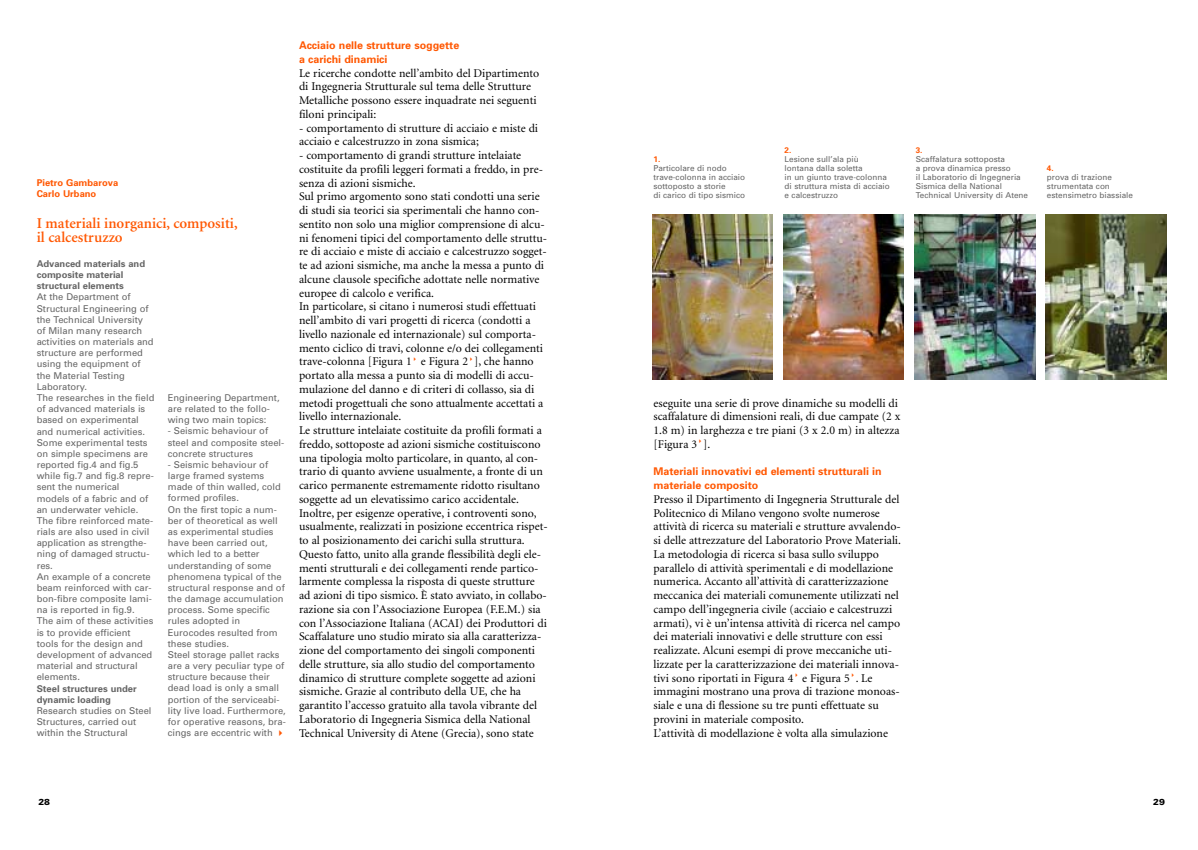
<style>
.page{position:relative;width:1198px;height:850px;background:#fff}
.page>*{position:absolute;margin:0;border:0;box-sizing:border-box;transform-origin:0 0}
.t1{font:600 15px/13.8px "Minion";color:#ff5803}
.t2{font:11.88px/13.8px "Minion";color:#000}
.t3{font:700 10.62px/13.8px "Univers";color:#ff5803}
.t4{font:9.38px/11.1px "Univers";color:#666}
.t5{font:700 9.38px/11.1px "Univers";color:#666}
.t6{font:700 9.38px/11.1px "Univers";color:#ff5803}
.t7{font:900 8.75px "Univers";color:#000}
.t8{font:8.12px/8.9px "Univers";color:#666}
.t9{font:700 8.12px "Univers";color:#ff5803}
</style>
<div class="page">
<img style="left:652px;top:214px;width:120px;height:165px">
<img style="left:783px;top:214px;width:121px;height:165px">
<img style="left:914px;top:214px;width:121px;height:165px">
<img style="left:1045px;top:214px;width:121px;height:165px">
<p class="t6" style="left:37px;top:178px;width:83px">Pietro Gambarova<br>Carlo Urbano</p>
<p class="t1" style="left:37px;top:218px;width:202px">I materiali inorganici, compositi, il calcestruzzo</p>
<p class="t5" style="left:37px;top:259px;width:110px">Advanced materials and composite material structural elements</p>
<p class="t4" style="left:37px;top:292px;width:119px">At the Department of<br>Structural Engineering of the Technical University<br>of Milan many research activities on materials and structure are performed using the equipment of the Material Testing<br>Laboratory.<br>The researches in the field of advanced materials is based on experimental and numerical activities.<br>Some experimental tests on simple specimens are reported fig.4 and fig.5 while fig.7 and fig.8 repre&shy;sent the numerical models of a fabric and of an underwater vehicle.<br>The fibre reinforced mate&shy;rials are also used in civil application as strengthe&shy;ning of damaged structu&shy;res.<br>An example of a concrete beam reinforced with car&shy;bon-fibre composite lami&shy;na is reported in fig.9.<br>The aim of these activities is to provide efficient tools for the design and development of advanced material and structural elements.</p>
<p class="t5" style="left:37px;top:683px;width:102px">Steel structures under dynamic loading</p>
<p class="t4" style="left:37px;top:706px;width:116px">Research studies on Steel<br>Structures, carried out within the Structural</p>
<p class="t4" style="left:168px;top:393px;width:113px">Engineering Department, are related to the follo&shy;wing two main topics:</p>
<p class="t4" style="left:168px;top:426px;width:118px">- Seismic behaviour of steel and composite steel&shy;concrete structures</p>
<p class="t4" style="left:168px;top:460px;width:119px">- Seismic behaviour of large framed systems made of thin walled, cold formed profiles.<br>On the first topic a num&shy;ber of theoretical as well as experimental studies have been carried out, which led to a better understanding of some phenomena typical of the structural response and of the damage accumulation process. Some specific rules adopted in<br>Eurocodes resulted from these studies.<br>Steel storage pallet racks are a very peculiar type of structure because their dead load is only a small portion of the serviceabi&shy;lity live load. Furthermore, for operative reasons, bra&shy;cings are eccentric with</p>
<p class="t3" style="left:299px;top:40px;width:162px">Acciaio nelle strutture soggette a carichi dinamici</p>
<p class="t2" style="left:299px;top:67px;width:242px">Le ricerche condotte nell’ambito del Dipartimento di Ingegneria Strutturale sul tema delle Strutture Metalliche possono essere inquadrate nei seguenti filoni principali:</p>
<p class="t2" style="left:299px;top:122px;width:241px">- comportamento di strutture di acciaio e miste di acciaio e calcestruzzo in zona sismica;</p>
<p class="t2" style="left:299px;top:150px;width:250px">- comportamento di grandi strutture intelaiate costituite da profili leggeri formati a freddo, in pre&shy;senza di azioni sismiche.<br>Sul primo argomento sono stati condotti una serie di studi sia teorici sia sperimentali che hanno con&shy;sentito non solo una miglior comprensione di alcu&shy;ni fenomeni tipici del comportamento delle struttu&shy;re di acciaio e miste di acciaio e calcestruzzo sogget&shy;te ad azioni sismiche, ma anche la messa a punto di alcune clausole specifiche adottate nelle normative europee di calcolo e verifica.<br>In particolare, si citano i numerosi studi effettuati nell’ambito di vari progetti di ricerca (condotti a livello nazionale ed internazionale) sul comporta&shy;mento ciclico di travi, colonne e/o dei collegamenti trave-colonna [Figura 1 e Figura 2 ], che hanno portato alla messa a punto sia di modelli di accu&shy;mulazione del danno e di criteri di collasso, sia di metodi progettuali che sono attualmente accettati a livello internazionale.<br>Le strutture intelaiate costituite da profili formati a freddo, sottoposte ad azioni sismiche costituiscono una tipologia molto particolare, in quanto, al con&shy;trario di quanto avviene usualmente, a fronte di un carico permanente estremamente ridotto risultano soggette ad un elevatissimo carico accidentale.<br>Inoltre, per esigenze operative, i controventi sono, usualmente, realizzati in posizione eccentrica rispet&shy;to al posizionamento dei carichi sulla struttura.<br>Questo fatto, unito alla grande flessibilità degli ele&shy;menti strutturali e dei collegamenti rende partico&shy;larmente complessa la risposta di queste strutture ad azioni di tipo sismico. È stato avviato, in collabo&shy;razione sia con l’Associazione Europea (F.E.M.) sia con l’Associazione Italiana (ACAI) dei Produttori di Scaffalature uno studio mirato sia alla caratterizza&shy;zione del comportamento dei singoli componenti delle strutture, sia allo studio del comportamento dinamico di strutture complete soggette ad azioni sismiche. Grazie al contributo della UE, che ha garantito l’accesso gratuito alla tavola vibrante del Laboratorio di Ingegneria Sismica della National Technical University di Atene (Grecia), sono state</p>
<p class="t7" style="left:38px;top:799px;width:13px">28</p>
<p class="t9" style="left:653px;top:156px;width:8px">1.</p>
<p class="t8" style="left:653px;top:164px;width:93px">Particolare di nodo trave-colonna in acciaio sottoposto a storie<br>di carico di tipo sismico</p>
<p class="t9" style="left:784px;top:147px;width:8px">2.</p>
<p class="t8" style="left:784px;top:155px;width:107px">Lesione sull’ala più<br>lontana dalla soletta<br>in un giunto trave-colonna di struttura mista di acciaio e calcestruzzo</p>
<p class="t9" style="left:915px;top:147px;width:8px">3.</p>
<p class="t8" style="left:915px;top:155px;width:114px">Scaffalatura sottoposta<br>a prova dinamica presso<br>il Laboratorio di Ingegneria<br>Sismica della National<br>Technical University di Atene</p>
<p class="t9" style="left:1047px;top:165px;width:8px">4.</p>
<p class="t8" style="left:1047px;top:173px;width:87px">prova di trazione strumentata con estensimetro biassiale</p>
<p class="t2" style="left:653px;top:397px;width:248px">eseguite una serie di prove dinamiche su modelli di scaffalature di dimensioni reali, di due campate (2 x 1.8 m) in larghezza e tre piani (3 x 2.0 m) in altezza [Figura 3 ].</p>
<p class="t3" style="left:653px;top:466px;width:230px">Materiali innovativi ed elementi strutturali in materiale composito</p>
<p class="t2" style="left:653px;top:493px;width:249px">Presso il Dipartimento di Ingegneria Strutturale del Politecnico di Milano vengono svolte numerose attività di ricerca su materiali e strutture avvalendo&shy;si delle attrezzature del Laboratorio Prove Materiali.<br>La metodologia di ricerca si basa sullo sviluppo parallelo di attività sperimentali e di modellazione numerica. Accanto all’attività di caratterizzazione meccanica dei materiali comunemente utilizzati nel campo dell’ingegneria civile (acciaio e calcestruzzi armati), vi è un’intensa attività di ricerca nel campo dei materiali innovativi e delle strutture con essi realizzate. Alcuni esempi di prove meccaniche uti&shy;lizzate per la caratterizzazione dei materiali innova&shy;tivi sono riportati in Figura 4 e Figura 5 . Le immagini mostrano una prova di trazione monoas&shy;siale e una di flessione su tre punti effettuate su provini in materiale composito.<br>L’attività di modellazione è volta alla simulazione</p>
<p class="t7" style="left:1153px;top:799px;width:13px">29</p>
</div>
